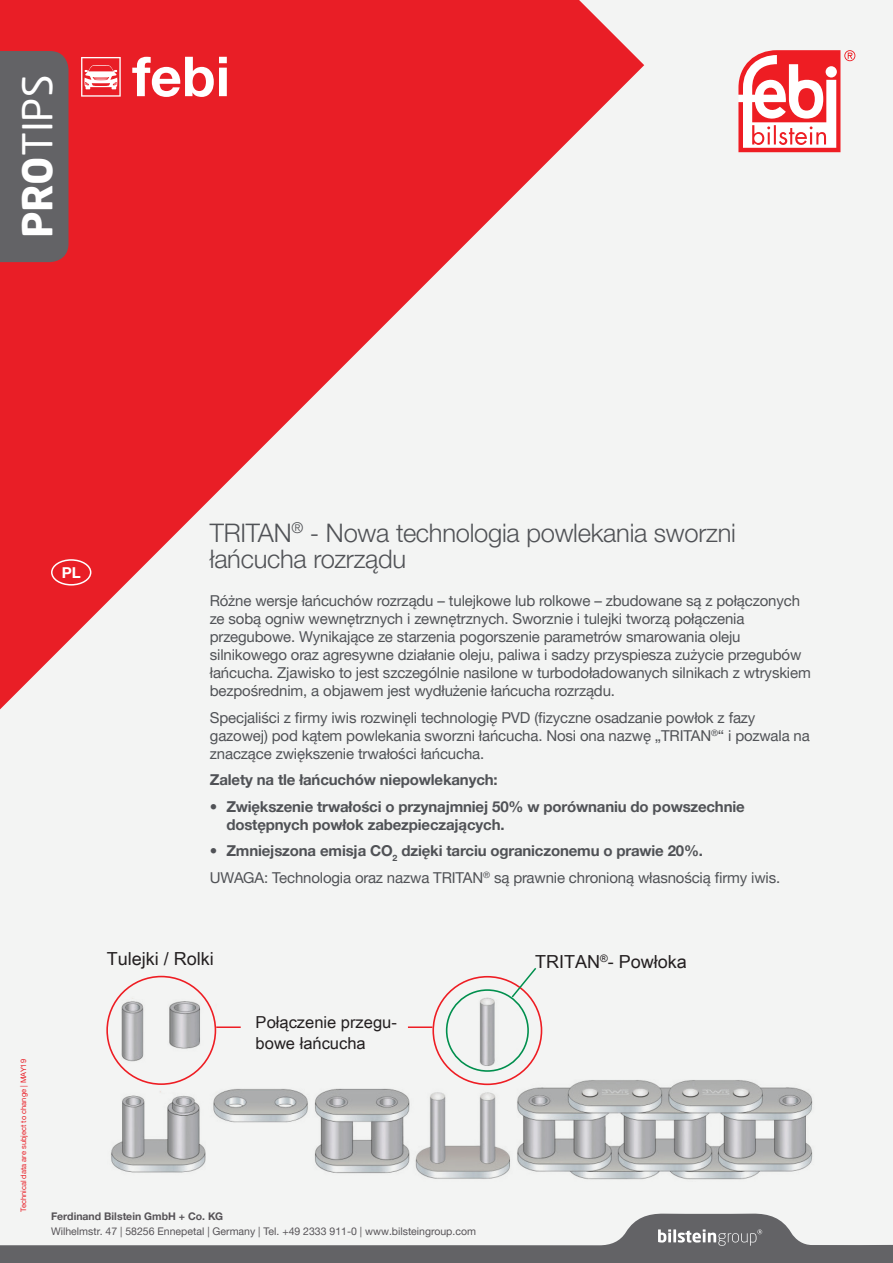
<style>
.page{position:relative;width:893px;height:1263px;background:#f3f4f3}
.page>*{position:absolute;margin:0;border:0;box-sizing:border-box;transform-origin:0 0}
.t1{font:700 55.2px "Helvetica Neue World 75";color:#fff}
.t2{font:40.65px "Neo Sans Pro";color:#fff}
.t3{font:25.5px "Helvetica Neue World 45 Lt";letter-spacing:-.01em;color:#505256}
.country_head{font:18px "Arial Unicode MS";color:#231f20}
.country_head-2{font:16.5px/21px "Arial Unicode MS";color:#231f20}
.t4{font:15px/18px "Helvetica Neue World 55 Roman";letter-spacing:-.01em;color:#505256}
.t5{font:700 15px/18px "Helvetica Neue World 75";letter-spacing:-.01em;color:#505256}
.t6{font:700 15px "Helvetica Neue World 75";color:#fff}
.t7{font:10.5px "Helvetica Neue World 55 Roman";color:#565357}
.t8{font:700 10.5px "Helvetica Neue World 75";color:#565357}
.t9{font:7.5px "Helvetica Neue World 55 Roman";color:#e91e26}
.s1{font-weight:700}
</style>
<div class="page">
<svg style="left:0;top:0;width:644px;height:710px;fill:#e91e26"></svg>
<div style="left:0;top:51px;width:69px;height:211px;background:#636366"></div>
<svg style="left:738px;top:50px;width:117px;height:102px"></svg>
<svg style="left:0;top:1213px;width:893px;height:50px"></svg>
<div style="left:51px;top:559px;width:40px;height:26px;border:2px solid #fff;border-radius:50%"></div>
<svg style="left:81px;top:57px;width:40px;height:40px"></svg>
<img style="left:107px;top:988px;width:706px;height:192px">
<div style="left:106px;top:976px;width:110px;height:109px;border:2px solid #ee1d23;border-radius:50%"></div>
<div style="left:432px;top:976px;width:110px;height:109px;border:2px solid #ee1d23;border-radius:50%"></div>
<div style="left:446px;top:989px;width:83px;height:83px;border:2px solid #008f4d;border-radius:50%"></div>
<hr style="left:216px;top:1026px;width:25px;height:2px;background:#ee1d23">
<hr style="left:408px;top:1026px;width:24px;height:2px;background:#ee1d23">
<svg style="left:510px;top:968px;width:28px;height:31px"></svg>
<p class="t2" style="left:13px;top:238px;width:165px;rotate:-90deg"><span class="s1">PRO</span>TIPS</p>
<p class="t1" style="left:132px;top:45px;width:99px">febi</p>
<p class="t6" style="left:62px;top:564px;width:20px">PL</p>
<p class="t3" style="left:210px;top:518px;width:528px">TRITAN<sup>®</sup> - Nowa technologia powlekania sworzni</p>
<p class="t3" style="left:210px;top:545px;width:198px">łańcucha rozrządu</p>
<p class="t4" style="left:210px;top:592px;width:602px">Różne wersje łańcuchów rozrządu – tulejkowe lub rolkowe – zbudowane są z połączonych ze sobą ogniw wewnętrznych i zewnętrznych. Sworznie i tulejki tworzą połączenia przegubowe. Wynikające ze starzenia pogorszenie parametrów smarowania oleju silnikowego oraz agresywne działanie oleju, paliwa i sadzy przyspiesza zużycie przegubów łańcucha. Zjawisko to jest szczególnie nasilone w turbodoładowanych silnikach z wtryskiem bezpośrednim, a objawem jest wydłużenie łańcucha rozrządu.</p>
<p class="t4" style="left:210px;top:708px;width:601px">Specjaliści z firmy iwis rozwinęli technologię PVD (fizyczne osadzanie powłok z fazy gazowej) pod kątem powlekania sworzni łańcucha. Nosi ona nazwę „TRITAN<sup>®</sup>“ i pozwala na znaczące zwiększenie trwałości łańcucha.</p>
<p class="t5" style="left:210px;top:771px;width:289px">Zalety na tle łańcuchów niepowlekanych:</p>
<p class="t5" style="left:226px;top:797px;width:520px;text-indent:-16px">• Zwiększenie trwałości o przynajmniej 50% w porównaniu do powszechnie dostępnych powłok zabezpieczających.</p>
<p class="t5" style="left:210px;top:842px;width:495px">• Zmniejszona emisja CO<sub>2</sub> dzięki tarciu ograniczonemu o prawie 20%.</p>
<p class="t4" style="left:210px;top:868px;width:572px">UWAGA: Technologia oraz nazwa TRITAN<sup>®</sup> są prawnie chronioną własnością firmy iwis.</p>
<p class="country_head" style="left:107px;top:945px;width:109px">Tulejki / Rolki</p>
<p class="country_head-2" style="left:256px;top:1012px;width:143px">Połączenie przegu&shy;bowe łańcucha</p>
<p class="country_head" style="left:535px;top:948px;width:153px">TRITAN<sup>®</sup>- Powłoka</p>
<p class="t9" style="left:19px;top:1212px;width:154px;rotate:-90deg">Technical data are subject to change | MAY19</p>
<p class="t8" style="left:51px;top:1210px;width:174px">Ferdinand Bilstein GmbH + Co. KG</p>
<p class="t7" style="left:51px;top:1225px;width:426px">Wilhelmstr. 47 | 58256 Ennepetal | Germany | Tel. +49 2333 911-0 | www.bilsteingroup.com</p>
</div>
